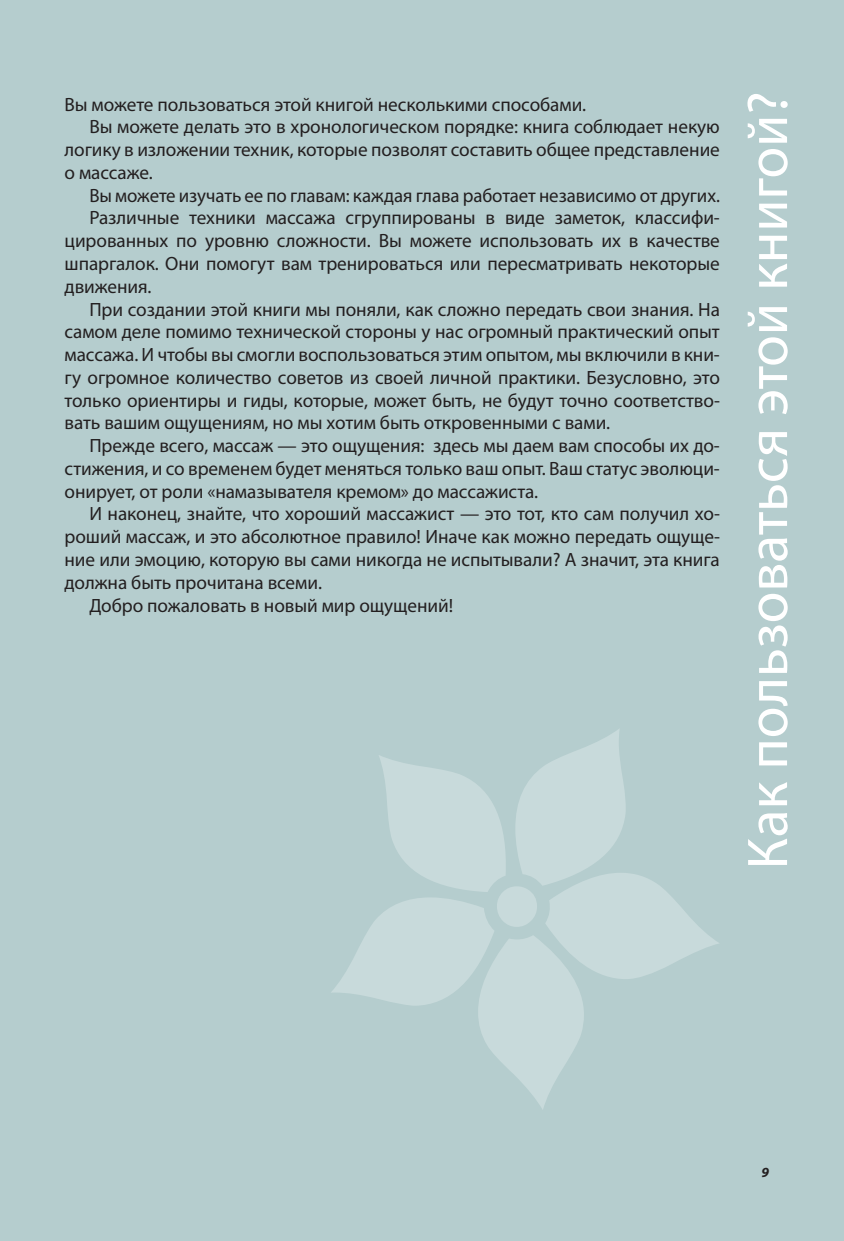
<style>
.page{position:relative;width:844px;height:1241px;background:#fff}
.page>*{position:absolute;margin:0;border:0;box-sizing:border-box;transform-origin:0 0}
.t1{font:57.75px "Myriad Pro";color:#fff}
.t2{font:19.25px "Myriad Pro";letter-spacing:-.005em;color:#231f20}
.t3{font:italic 700 14px "Myriad Pro";color:#231f20}
</style>
<div class="page">
<div style="left:0;top:0;width:843px;height:1240px;background:#b5cdce"></div>
<svg style="left:331px;top:729px;width:388px;height:380px"></svg>
<p class="t2" style="left:64px;top:92px;width:523px">Вы можете пользоваться этой книгой несколькими способами.</p>
<p class="t2" style="left:89px;top:115px;width:631px">Вы можете делать это в хронологическом порядке: книга соблюдает некую</p>
<p class="t2" style="left:64px;top:138px;width:656px">логику в изложении техник, которые позволят составить общее представление</p>
<p class="t2" style="left:64px;top:160px;width:90px">о массаже.</p>
<p class="t2" style="left:89px;top:183px;width:632px">Вы можете изучать ее по главам: каждая глава работает независимо от других.</p>
<p class="t2" style="left:89px;top:206px;width:631px">Различные техники массажа сгруппированы в виде заметок, классифи-</p>
<p class="t2" style="left:64px;top:229px;width:656px">цированных по уровню сложности. Вы можете использовать их в качестве</p>
<p class="t2" style="left:64px;top:251px;width:656px">шпаргалок. Они помогут вам тренироваться или пересматривать некоторые</p>
<p class="t2" style="left:64px;top:274px;width:89px">движения.</p>
<p class="t2" style="left:89px;top:297px;width:632px">При создании этой книги мы поняли, как сложно передать свои знания. На</p>
<p class="t2" style="left:64px;top:320px;width:656px">самом деле помимо технической стороны у нас огромный практический опыт</p>
<p class="t2" style="left:64px;top:342px;width:656px">массажа. И чтобы вы смогли воспользоваться этим опытом, мы включили в кни-</p>
<p class="t2" style="left:64px;top:365px;width:656px">гу огромное количество советов из своей личной практики. Безусловно, это</p>
<p class="t2" style="left:64px;top:388px;width:656px">только ориентиры и гиды, которые, может быть, не будут точно соответство-</p>
<p class="t2" style="left:64px;top:411px;width:547px">вать вашим ощущениям, но мы хотим быть откровенными с вами.</p>
<p class="t2" style="left:89px;top:434px;width:631px">Прежде всего, массаж — это ощущения: здесь мы даем вам способы их до-</p>
<p class="t2" style="left:64px;top:456px;width:656px">стижения, и со временем будет меняться только ваш опыт. Ваш статус эволюци-</p>
<p class="t2" style="left:64px;top:479px;width:475px">онирует, от роли «намазывателя кремом» до массажиста.</p>
<p class="t2" style="left:89px;top:502px;width:632px">И наконец, знайте, что хороший массажист — это тот, кто сам получил хо-</p>
<p class="t2" style="left:64px;top:525px;width:656px">роший массаж, и это абсолютное правило! Иначе как можно передать ощуще-</p>
<p class="t2" style="left:64px;top:547px;width:656px">ние или эмоцию, которую вы сами никогда не испытывали? А значит, эта книга</p>
<p class="t2" style="left:64px;top:570px;width:259px">должна быть прочитана всеми.</p>
<p class="t2" style="left:89px;top:593px;width:365px">Добро пожаловать в новый мир ощущений!</p>
<h1 class="t1" style="left:731px;top:869px;width:779px;rotate:-90deg">Как пользоваться этой книгой?</h1>
<p class="t3" style="left:761px;top:1162px;width:9px">9</p>
</div>
